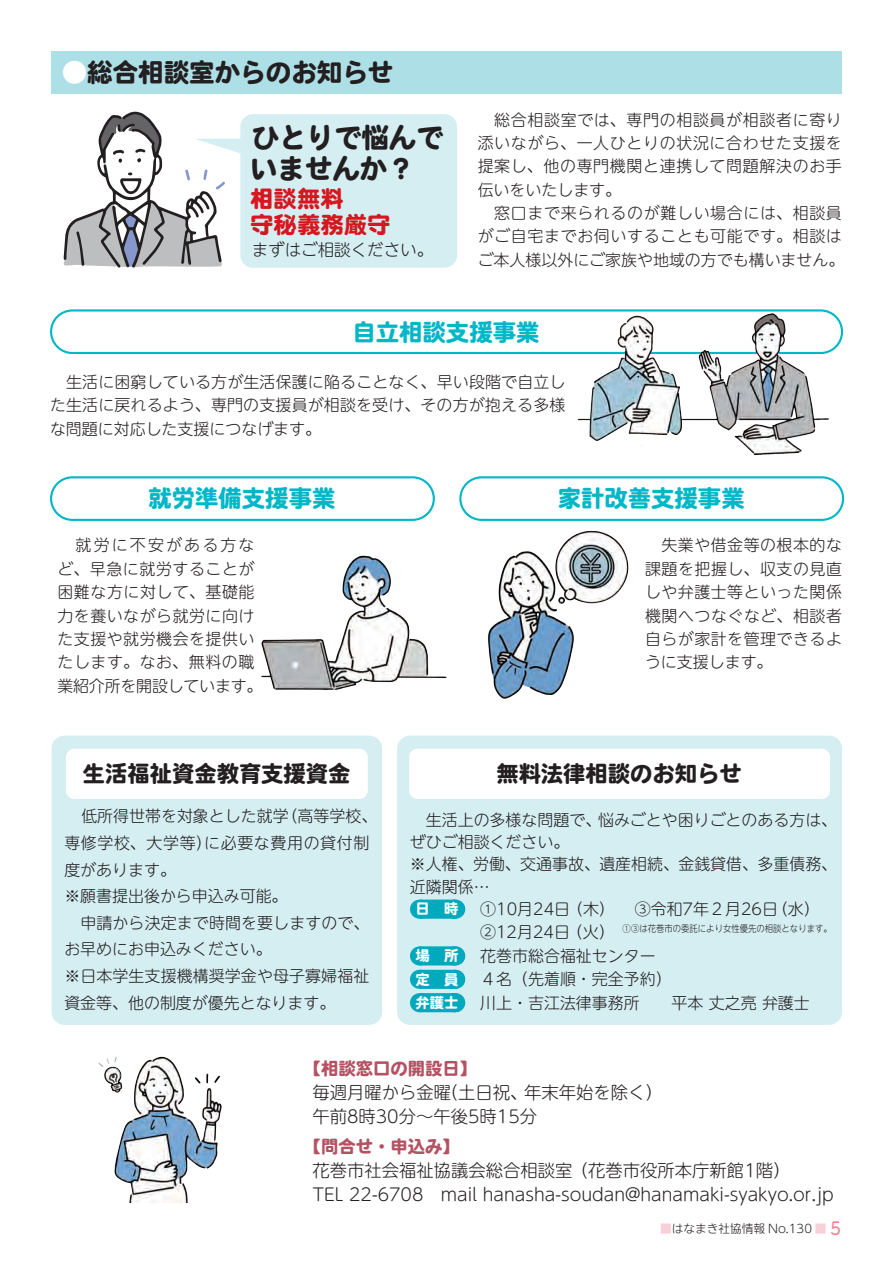
<style>
.page{position:relative;width:893px;height:1263px;background:#fff}
.page>*{position:absolute;margin:0;border:0;box-sizing:border-box;transform-origin:0 0}
.t1{font:27.45px/31.2px "Heisei Maru Go Std W8";color:#231f20}
.t2{font:25.5px "Heisei Maru Go Std W8";color:#231f20}
.t3{font:23.4px "Heisei Maru Go Std W8";color:#00b7c7}
.t4{font:23.4px/26.4px "DF Maru Gothic SB WIN RKSJ H";color:#d7171f}
.t5{font:22.35px "Heisei Maru Go Std W8";color:#231f20}
.t6{font:300 17.4px/23.9px "UD Shin M Go Pr 6 N";color:#231f20}
.t7{font:17.4px "Heisei Maru Go Std W8";color:#b45263}
.t8{font:300 16.5px "UD Shin M Go Pr 6 N";color:#231f20}
.t9{font:300 15.9px/23.4px "UD Shin M Go Pr 6 N";letter-spacing:.005em;color:#231f20;text-align:justify}
.t10{font:300 15.9px/23.4px "UD Shin M Go Pr 6 N";letter-spacing:.035em;color:#231f20}
.t11{font:300 15.9px/23.4px "UD Shin M Go Pr 6 N";letter-spacing:.04em;color:#231f20}
.t12{font:300 11.7px "UD Shin M Go Pr 6 N";color:#231f20}
.t13{font:300 9.3px "UD Shin M Go Pr 6 N";color:#231f20;scale:.9 1}
.s1{color:#fff}
.s2{font-family:"Heisei Maru Go Std W8";font-weight:400;font-size:14.4px;color:#fff}
.s3{font-size:15.9px}
.s4{color:#fad0d8}
.s5{font-family:"DFUD Maru Gothic W6 WINP RKSJ H";font-weight:400;font-size:16.95px;color:#f38694}
</style>
<div class="page">
<div style="left:51px;top:51px;width:791px;height:43px;background:#addfe7"></div>
<div style="left:50px;top:309px;width:793px;height:45px;border:2px solid #00b7c7;border-radius:21px"></div>
<div style="left:50px;top:476px;width:385px;height:45px;border:2px solid #00b7c7;border-radius:21px"></div>
<div style="left:459px;top:476px;width:385px;height:45px;border:2px solid #00b7c7;border-radius:21px"></div>
<div style="left:52px;top:736px;width:330px;height:289px;background:#d5eef2;border-radius:13px"></div>
<div style="left:397px;top:736px;width:445px;height:289px;background:#d5eef2;border-radius:13px"></div>
<div style="left:419px;top:899px;width:36px;height:20px;background:#00aabc"></div>
<svg style="left:437px;top:899px;width:19px;height:20px"></svg>
<div style="left:419px;top:946px;width:36px;height:19px;background:#00aabc"></div>
<div style="left:419px;top:970px;width:36px;height:19px;background:#00aabc"></div>
<div style="left:419px;top:993px;width:36px;height:19px;background:#00aabc"></div>
<svg style="left:437px;top:946px;width:19px;height:66px"></svg>
<div style="left:66px;top:749px;width:302px;height:50px;background:#fff;border-radius:9px"></div>
<img style="left:569px;top:309px;width:273px;height:146px">
<img style="left:488px;top:530px;width:141px;height:169px">
<div style="left:409px;top:749px;width:421px;height:50px;background:#fff;border-radius:9px"></div>
<div style="left:240px;top:114px;width:217px;height:154px;background:#d5eef2;border-radius:13px"></div>
<svg style="left:63px;top:111px;width:189px;height:157px"></svg>
<img style="left:261px;top:555px;width:186px;height:135px">
<img style="left:98px;top:1056px;width:124px;height:146px">
<h2 class="t2" style="left:62px;top:58px;width:333px"><span class="s1">●</span>総合相談室からのお知らせ</h2>
<h1 class="t1" style="left:250px;top:123px;width:195px">ひとりで悩んでいませんか？</h1>
<h3 class="t4" style="left:250px;top:185px;width:142px">相談無料<br>守秘義務厳守</h3>
<p class="t8" style="left:252px;top:236px;width:183px">まずはご相談ください。</p>
<p class="t9" style="left:478px;top:107px;width:366px;text-indent:17px">総合相談室では、専門の相談員が相談者に寄り添いながら、一人ひとりの状況に合わせた支援を提案し、他の専門機関と連携して問題解決のお手伝いをいたします。</p>
<p class="t11" style="left:478px;top:200px;width:368px;text-indent:17px">窓口まで来られるのが難しい場合には、相談員がご自宅までお伺いすることも可能です。相談はご本人様以外にご家族や地域の方でも構いません。</p>
<h3 class="t3" style="left:352px;top:319px;width:189px">自立相談支援事業</h3>
<p class="t9" style="left:50px;top:369px;width:517px;text-indent:16px">生活に困窮している方が生活保護に陥ることなく、早い段階で自立した生活に戻れるよう、専門の支援員が相談を受け、その方が抱える多様な問題に対応した支援につなげます。</p>
<h3 class="t3" style="left:148px;top:486px;width:189px">就労準備支援事業</h3>
<h3 class="t3" style="left:558px;top:486px;width:189px">家計改善支援事業</h3>
<p class="t10" style="left:57px;top:533px;width:206px;text-indent:18px">就労に不安がある方など、早急に就労することが困難な方に対して、基礎能力を養いながら就労に向けた支援や就労機会を提供いたします。なお、無料の職業紹介所を開設しています。</p>
<p class="t9" style="left:645px;top:533px;width:199px;text-indent:16px">失業や借金等の根本的な課題を把握し、収支の見直しや弁護士等といった関係機関へつなぐなど、相談者自らが家計を管理できるように支援します。</p>
<h3 class="t5" style="left:83px;top:761px;width:269px">生活福祉資金教育支援資金</h3>
<h3 class="t5" style="left:496px;top:761px;width:247px">無料法律相談のお知らせ</h3>
<p class="t9" style="left:64px;top:802px;width:314px;line-height:26.5px;text-align:left;text-indent:17px">低所得世帯を対象とした就学（高等学校、専修学校、大学等）に必要な費用の貸付制度があります。<br>※願書提出後から申込み可能。</p>
<p class="t9" style="left:64px;top:909px;width:307px;line-height:26.5px;text-align:left;text-indent:16px">申請から決定まで時間を要しますので、お早めにお申込みください。<br>※日本学生支援機構奨学金や母子寡婦福祉資金等、他の制度が優先となります。</p>
<p class="t9" style="left:410px;top:807px;width:429px">　生活上の多様な問題で、悩みごとや困りごとのある方は、</p>
<p class="t9" style="left:410px;top:829px;width:161px">ぜひご相談ください。</p>
<p class="t9" style="left:410px;top:852px;width:429px">※人権、労働、交通事故、遺産相続、金銭貸借、多重債務、</p>
<p class="t9" style="left:410px;top:874px;width:81px">近隣関係…</p>
<p class="t9" style="left:416px;top:896px;width:406px"><span class="s2">日　時</span> 　①10月24日（木）<sup>　　　</sup>③令和7年２月26日（水）</p>
<p class="t13" style="left:480px;top:921px;width:392px"><span class="s3">②12月24日（火）　</span>①③は花巻市の委託により女性優先の相談となります。</p>
<p class="t9" style="left:416px;top:943px;width:396px;text-align:left"><span class="s2">場　所</span> 　花巻市総合福祉センター<br><span class="s2">定　員</span> 　４名（先着順・完全予約）<br><span class="s2">弁護士</span> 　川上・吉江法律事務所　　平本 丈之亮 弁護士</p>
<p class="t7" style="left:304px;top:1059px;width:175px">【相談窓口の開設日】</p>
<p class="t6" style="left:312px;top:1079px;width:352px">毎週月曜から金曜（土日祝、年末年始を除く）午前8時30分～午後5時15分</p>
<p class="t7" style="left:304px;top:1137px;width:158px">【問合せ・申込み】</p>
<p class="t6" style="left:312px;top:1157px;width:523px">花巻市社会福祉協議会総合相談室（花巻市役所本庁新館1階）<br>TEL 22-6708　mail hanasha-soudan@hanamaki-syakyo.or.jp</p>
<p class="t12" style="left:660px;top:1219px;width:183px"><span class="s4">■</span>はなまき社協情報 No.130 <span class="s4">■</span> <span class="s5">5</span></p>
</div>
